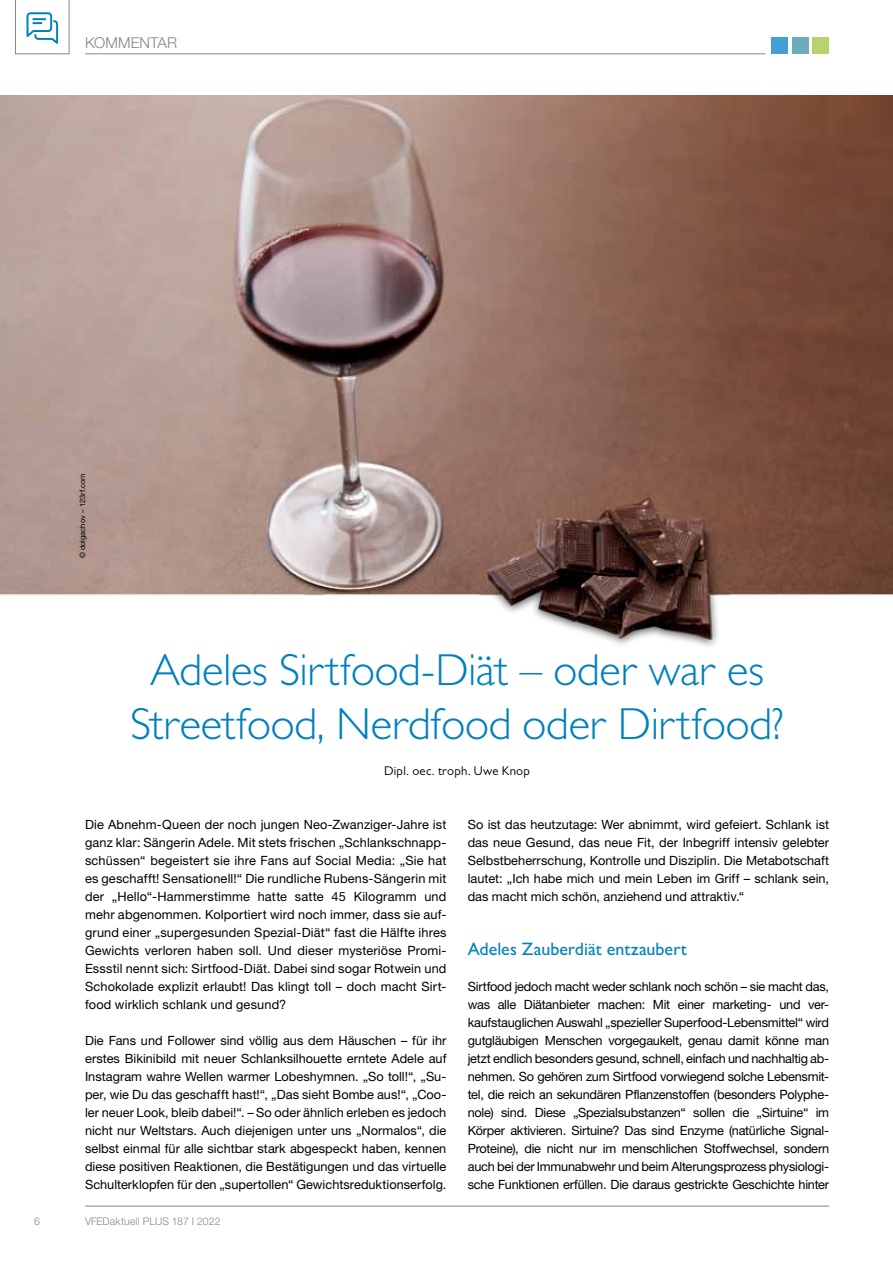
<style>
.page{position:relative;width:893px;height:1263px;background:#fff}
.page>*{position:absolute;margin:0;border:0;box-sizing:border-box;transform-origin:0 0}
.t1{font:300 45px/54px "Gill Sans MT Std";letter-spacing:-.005em;color:#0080bc;text-align:center}
.t2{font:500 18px "Gill Sans MT Std";color:#0080bc}
.t3{font:300 15px "Helvetica Neue LT Std";letter-spacing:.005em;color:#878786}
.t4{font:12.75px/18px "Helvetica Neue LT Std";color:#000;text-align:justify}
.t5{font:12.75px "Gill Sans MT Std";letter-spacing:.02em;color:#000}
.t6{font:300 10.5px "Helvetica Neue LT Std";letter-spacing:.005em;color:#878786}
.t7{font:7.5px "Helvetica Neue LT Std";color:#000}
</style>
<div class="page">
<hr style="left:85px;top:54px;width:680px;height:1px;background:#878786">
<div style="left:771px;top:37px;width:17px;height:17px;background:#41a1d1"></div>
<div style="left:792px;top:37px;width:17px;height:17px;background:#6cacbb"></div>
<div style="left:812px;top:37px;width:17px;height:17px;background:#b9d36b"></div>
<hr style="left:85px;top:1206px;width:744px;height:1px;background:#878786">
<img style="left:0;top:96px;width:893px;height:550px">
<svg style="left:15px;top:0;width:54px;height:54px"></svg>
<p class="t3" style="left:85px;top:33px;width:94px">KOMMENTAR</p>
<p class="t7" style="left:78px;top:558px;width:87px;rotate:-90deg">© dolgachov – 123rf.com</p>
<h1 class="t1" style="left:130px;top:642px;width:655px">Adeles Sirtfood-Diät – oder war es<br>Streetfood, Nerdfood oder Dirtfood?</h1>
<p class="t5" style="left:384px;top:763px;width:147px">Dipl. oec. troph. Uwe Knop</p>
<p class="t4" style="left:85px;top:815px;width:363px">Die Abnehm-Queen der noch jungen Neo-Zwanziger-Jahre ist ganz klar: Sängerin Adele. Mit stets frischen „Schlankschnapp&shy;schüssen“ begeistert sie ihre Fans auf Social Media: „Sie hat es geschafft! Sensationell!“ Die rundliche Rubens-Sängerin mit der „Hello“-Hammerstimme hatte satte 45 Kilogramm und mehr abgenommen. Kolportiert wird noch immer, dass sie auf&shy;grund einer „supergesunden Spezial-Diät“ fast die Hälfte ihres Gewichts verloren haben soll. Und dieser mysteriöse Promi-Essstil nennt sich: Sirtfood-Diät. Dabei sind sogar Rotwein und Schokolade explizit erlaubt! Das klingt toll – doch macht Sirt&shy;food wirklich schlank und gesund?</p>
<p class="t4" style="left:85px;top:1031px;width:363px">Die Fans und Follower sind völlig aus dem Häuschen – für ihr erstes Bikinibild mit neuer Schlanksilhouette erntete Adele auf Instagram wahre Wellen warmer Lobeshymnen. „So toll!“, „Su&shy;per, wie Du das geschafft hast!“, „Das sieht Bombe aus!“, „Coo&shy;ler neuer Look, bleib dabei!“. – So oder ähnlich erleben es jedoch nicht nur Weltstars. Auch diejenigen unter uns „Normalos“, die selbst einmal für alle sichtbar stark abgespeckt haben, kennen diese positiven Reaktionen, die Bestätigungen und das virtuelle Schulterklopfen für den „supertollen“ Gewichtsreduktionserfolg.</p>
<p class="t6" style="left:34px;top:1214px;width:7px">6</p>
<p class="t6" style="left:85px;top:1214px;width:137px">VFEDAKTUELL PLUS 187 I 2022</p>
<p class="t4" style="left:468px;top:815px;width:363px">So ist das heutzutage: Wer abnimmt, wird gefeiert. Schlank ist das neue Gesund, das neue Fit, der Inbegriff intensiv gelebter Selbstbeherrschung, Kontrolle und Disziplin. Die Metabotschaft lautet: „Ich habe mich und mein Leben im Griff – schlank sein, das macht mich schön, anziehend und attraktiv.“</p>
<h2 class="t2" style="left:468px;top:938px;width:221px">Adeles Zauberdiät entzaubert</h2>
<p class="t4" style="left:468px;top:977px;width:363px">Sirtfood jedoch macht weder schlank noch schön – sie macht das, was alle Diätanbieter machen: Mit einer marketing- und ver&shy;kaufstauglichen Auswahl „spezieller Superfood-Lebensmittel“ wird gutgläubigen Menschen vorgegaukelt, genau damit könne man jetzt endlich besonders gesund, schnell, einfach und nachhaltig ab&shy;nehmen. So gehören zum Sirtfood vorwiegend solche Lebensmit&shy;tel, die reich an sekundären Pflanzenstoffen (besonders Polyphe&shy;nole) sind. Diese „Spezialsubstanzen“ sollen die „Sirtuine“ im Körper aktivieren. Sirtuine? Das sind Enzyme (natürliche Signal-Proteine), die nicht nur im menschlichen Stoffwechsel, sondern auch bei der Immunabwehr und beim Alterungsprozess physiologi&shy;sche Funktionen erfüllen. Die daraus gestrickte Geschichte hinter</p>
</div>
